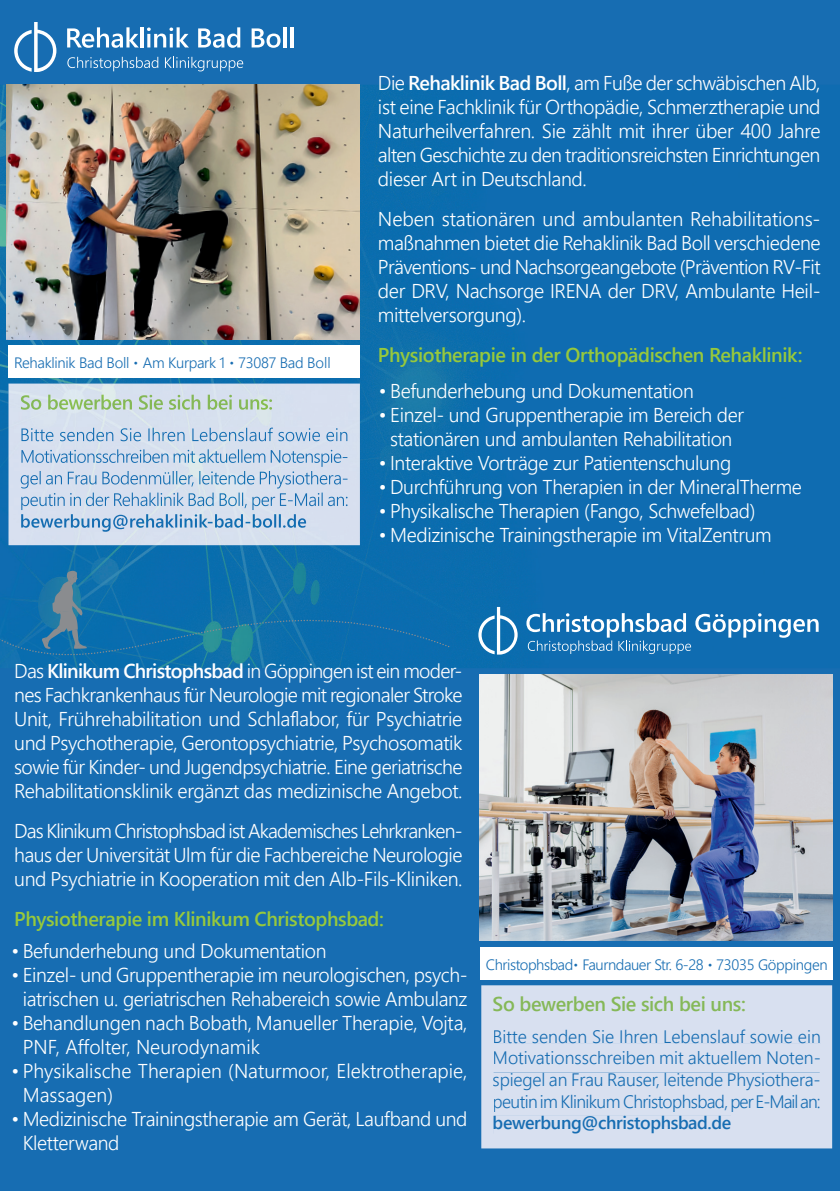
<style>
.page{position:relative;width:840px;height:1191px;background:#fff}
.page>*{position:absolute;margin:0;border:0;box-sizing:border-box;transform-origin:0 0}
.t1{font:300 20px/24px "Segoe UI";letter-spacing:-.02em;color:#fff;text-align:justify}
.t2{font:600 20px "Segoe UI";letter-spacing:-.02em;color:#97c93c}
.t3{font:300 20px/24px "Segoe UI";color:#fff}
.t4{font:600 20px "Segoe UI";letter-spacing:-.02em;color:#85b858}
.t5{font:300 18px/21.6px "Segoe UI";letter-spacing:-.035em;color:#176db2;text-align:justify}
.t6{font:600 18px "Segoe UI";letter-spacing:-.02em;color:#176db2}
.t7{font:300 15px "Segoe UI";letter-spacing:-.02em;color:#176db2}
.s1{font-weight:600}
</style>
<div class="page">
<div style="left:0;top:0;width:839px;height:1191px;background:#176db2"></div>
<img style="left:0;top:85px;width:819px;height:583px">
<img style="left:7px;top:85px;width:352px;height:255px">
<svg style="left:0;top:563px;width:449px;height:96px"></svg>
<svg style="left:67px;top:27px;width:72px;height:21px"></svg>
<hr style="left:140px;top:27px;width:3px;height:20px;background:#fff">
<svg style="left:147px;top:27px;width:42px;height:20px"></svg>
<svg style="left:198px;top:27px;width:42px;height:21px"></svg>
<svg style="left:251px;top:28px;width:29px;height:20px"></svg>
<hr style="left:283px;top:27px;width:3px;height:20px;background:#fff">
<hr style="left:290px;top:27px;width:3px;height:20px;background:#fff">
<svg style="left:67px;top:57px;width:91px;height:14px"></svg>
<svg style="left:165px;top:57px;width:78px;height:14px"></svg>
<svg style="left:14px;top:23px;width:42px;height:49px"></svg>
<div style="left:9px;top:345px;width:351px;height:33px;background:#fff"></div>
<div style="left:9px;top:383px;width:351px;height:162px;background:#d7e0ef"></div>
<img style="left:21px;top:395px;width:251px;height:15px">
<img style="left:21px;top:427px;width:327px;height:14px">
<img style="left:21px;top:449px;width:326px;height:18px">
<img style="left:21px;top:471px;width:326px;height:17px">
<img style="left:21px;top:492px;width:327px;height:18px">
<img style="left:21px;top:514px;width:285px;height:18px">
<img style="left:479px;top:674px;width:352px;height:266px">
<div style="left:480px;top:947px;width:352px;height:32px;background:#fff"></div>
<div style="left:481px;top:985px;width:350px;height:163px;background:#d8e0f0"></div>
<div style="left:493px;top:996px;width:251px;height:15px;background:#d8e0f0"></div>
<div style="left:494px;top:1029px;width:326px;height:14px;background:#d8e0f0"></div>
<div style="left:494px;top:1051px;width:325px;height:13px;background:#d8e0f0"></div>
<div style="left:493px;top:1072px;width:326px;height:18px;background:#d8e0f0"></div>
<div style="left:494px;top:1094px;width:326px;height:17px;background:#d8e0f0"></div>
<div style="left:493px;top:1116px;width:237px;height:17px;background:#d8e0f0"></div>
<svg style="left:526px;top:613px;width:292px;height:41px"></svg>
<svg style="left:478px;top:607px;width:39px;height:47px"></svg>
<p class="t7" style="left:14px;top:349px;width:318px">Rehaklinik Bad Boll ٠ Am Kurpark 1 ٠ 73087 Bad Boll</p>
<p class="t1" style="left:378px;top:69px;width:444px">Die <span class="s1">Rehaklinik Bad Boll</span>, am Fuße der schwäbischen Alb, ist eine Fachklinik für Orthopädie, Schmerztherapie und Naturheilverfahren. Sie zählt mit ihrer über 400 Jahre alten Geschichte zu den traditionsreichsten Einrichtungen dieser Art in Deutschland.</p>
<p class="t1" style="left:378px;top:205px;width:444px">Neben stationären und ambulanten Rehabilitations&shy;maßnahmen bietet die Rehaklinik Bad Boll verschiedene Präventions- und Nachsorgeangebote (Prävention RV-Fit der DRV, Nachsorge IRENA der DRV, Ambulante Heil&shy;mittelversorgung).</p>
<p class="t2" style="left:378px;top:336px;width:426px">Physiotherapie in der Orthopädischen Rehaklinik:</p>
<p class="t1" style="left:378px;top:377px;width:316px">• Befunderhebung und Dokumentation</p>
<p class="t1" style="left:378px;top:401px;width:366px;text-align:center">• Einzel- und Gruppentherapie im Bereich der stationären und ambulanten Rehabilitation</p>
<p class="t1" style="left:378px;top:449px;width:354px">• Interaktive Vorträge zur Patientenschulung</p>
<p class="t1" style="left:378px;top:473px;width:424px">• Durchführung von Therapien in der MineralTherme</p>
<p class="t1" style="left:378px;top:497px;width:378px">• Physikalische Therapien (Fango, Schwefelbad)</p>
<p class="t1" style="left:378px;top:521px;width:394px">• Medizinische Trainingstherapie im VitalZentrum</p>
<p class="t1" style="left:14px;top:657px;width:449px">Das <span class="s1">Klinikum Christophsbad</span> in Göppingen ist ein moder&shy;nes Fachkrankenhaus für Neurologie mit regionaler Stroke Unit, Frührehabilitation und Schlaflabor, für Psychiatrie und Psychotherapie, Gerontopsychiatrie, Psychosomatik sowie für Kinder- und Jugendpsychiatrie. Eine geriatrische Rehabilitationsklinik ergänzt das medizinische Angebot.</p>
<p class="t1" style="left:14px;top:817px;width:449px">Das Klinikum Christophsbad ist Akademisches Lehrkranken&shy;haus der Universität Ulm für die Fachbereiche Neurologie und Psychiatrie in Kooperation mit den Alb-Fils-Kliniken.</p>
<p class="t2" style="left:14px;top:900px;width:371px">Physiotherapie im Klinikum Christophsbad:</p>
<p class="t1" style="left:11px;top:937px;width:316px">• Befunderhebung und Dokumentation</p>
<p class="t1" style="left:11px;top:961px;width:457px;text-align:center">• Einzel- und Gruppentherapie im neurologischen, psych&shy;iatrischen u. geriatrischen Rehabereich sowie Ambulanz</p>
<p class="t1" style="left:23px;top:1009px;width:446px;text-indent:-11px">• Behandlungen nach Bobath, Manueller Therapie, Vojta,<br>PNF, Affolter, Neurodynamik</p>
<p class="t3" style="left:23px;top:1057px;width:446px;text-indent:-11px">• Physikalische Therapien (Naturmoor, Elektrotherapie,<br>Massagen)</p>
<p class="t1" style="left:23px;top:1105px;width:446px;text-indent:-11px">• Medizinische Trainingstherapie am Gerät, Laufband und<br>Kletterwand</p>
<p class="t7" style="left:485px;top:950px;width:343px">Christophsbad٠ Faurndauer Str. 6-28 ٠ 73035 Göppingen</p>
<p class="t4" style="left:492px;top:985px;width:254px">So bewerben Sie sich bei uns:</p>
<p class="t5" style="left:492px;top:1023px;width:329px">Bitte senden Sie Ihren Lebenslauf sowie ein Motivationsschreiben mit aktuellem Noten&shy;spiegel an Frau Rauser, leitende Physiothera&shy;peutin im Klinikum Christophsbad, per E-Mail an:</p>
<p class="t6" style="left:492px;top:1105px;width:240px">bewerbung@christophsbad.de</p>
</div>
